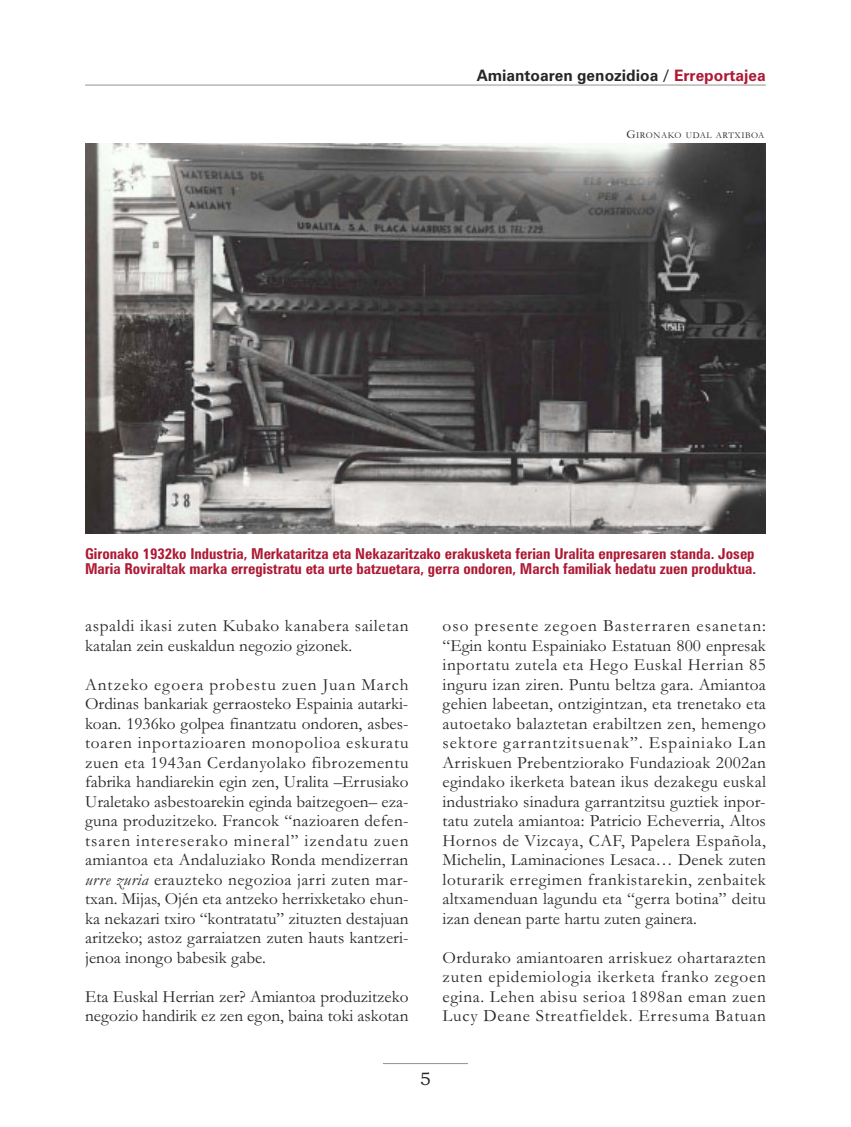
<style>
.page{position:relative;width:851px;height:1127px;background:#fff}
.page>*{position:absolute;margin:0;border:0;box-sizing:border-box;transform-origin:0 0}
.t1{font:18px "Bookman Old Style";color:#272627}
.t2{font:17.25px/19.5px "Garamond";color:#272627;text-align:justify}
.t3{font:17.25px/19.5px "Garamond";letter-spacing:.03em;color:#272627}
.t4{font:700 15.75px "Zurich BT";color:#272627}
.t5{font:700 condensed 15px/15px "Zurich BT";color:#ae1833}
.t6{font:9px "Garamond";letter-spacing:.06em;color:#272627}
.s1{color:#ae1833}
.s2{font-size:12px}
.s3{font-style:italic}
</style>
<div class="page">
<hr style="left:383px;top:1063px;width:85px;height:1px;background:#939393">
<hr style="left:85px;top:85px;width:680px;height:1px;background:#939393">
<img style="left:85px;top:144px;width:680px;height:390px">
<p class="t4" style="left:476px;top:69px;width:291px">Amiantoaren genozidioa / <span class="s1">Erreportajea</span></p>
<p class="t6" style="left:626px;top:132px;width:139px"><span class="s2">G</span>IRONAKO UDAL ARTXIBOA</p>
<p class="t5" style="left:85px;top:548px;width:672px">Gironako 1932ko Industria, Merkataritza eta Nekazaritzako erakusketa ferian Uralita enpresaren standa. Josep<br>Maria Roviraltak marka erregistratu eta urte batzuetara, gerra ondoren, March familiak hedatu zuen produktua.</p>
<p class="t3" style="left:85px;top:618px;width:325px">aspaldi ikasi zuten Kubako kanabera sailetan katalan zein euskaldun negozio gizonek.</p>
<p class="t2" style="left:85px;top:676px;width:325px">Antzeko egoera probestu zuen Juan March Ordinas bankariak gerraosteko Espainia autarki&shy;koan. 1936ko golpea finantzatu ondoren, asbes&shy;toaren inportazioaren monopolioa eskuratu zuen eta 1943an Cerdanyolako fibrozementu fabrika handiarekin egin zen, Uralita –Errusiako Uraletako asbestoarekin eginda baitzegoen– eza&shy;guna produzitzeko. Francok “nazioaren defen&shy;tsaren intereserako mineral” izendatu zuen amiantoa eta Andaluziako Ronda mendizerran <span class="s3">urre zuria</span> erauzteko negozioa jarri zuten mar&shy;txan. Mijas, Ojén eta antzeko herrixketako ehun&shy;ka nekazari txiro “kontratatu” zituzten destajuan aritzeko; astoz garraiatzen zuten hauts kantzeri&shy;jenoa inongo babesik gabe.</p>
<p class="t2" style="left:85px;top:988px;width:325px">Eta Euskal Herrian zer? Amiantoa produzitzeko negozio handirik ez zen egon, baina toki askotan</p>
<p class="t2" style="left:442px;top:618px;width:325px">oso presente zegoen Basterraren esanetan: “Egin kontu Espainiako Estatuan 800 enpresak inportatu zutela eta Hego Euskal Herrian 85 inguru izan ziren. Puntu beltza gara. Amiantoa gehien labeetan, ontzigintzan, eta trenetako eta autoetako balaztetan erabiltzen zen, hemengo sektore garrantzitsuenak”. Espainiako Lan Arriskuen Prebentziorako Fundazioak 2002an egindako ikerketa batean ikus dezakegu euskal industriako sinadura garrantzitsu guztiek inpor&shy;tatu zutela amiantoa: Patricio Echeverria, Altos Hornos de Vizcaya, CAF, Papelera Española, Michelin, Laminaciones Lesaca… Denek zuten loturarik erregimen frankistarekin, zenbaitek altxamenduan lagundu eta “gerra botina” deitu izan denean parte hartu zuten gainera.</p>
<p class="t2" style="left:442px;top:949px;width:325px">Ordurako amiantoaren arriskuez ohartarazten zuten epidemiologia ikerketa franko zegoen egina. Lehen abisu serioa 1898an eman zuen Lucy Deane Streatfieldek. Erresuma Batuan</p>
<p class="t1" style="left:420px;top:1068px;width:13px">5</p>
</div>
